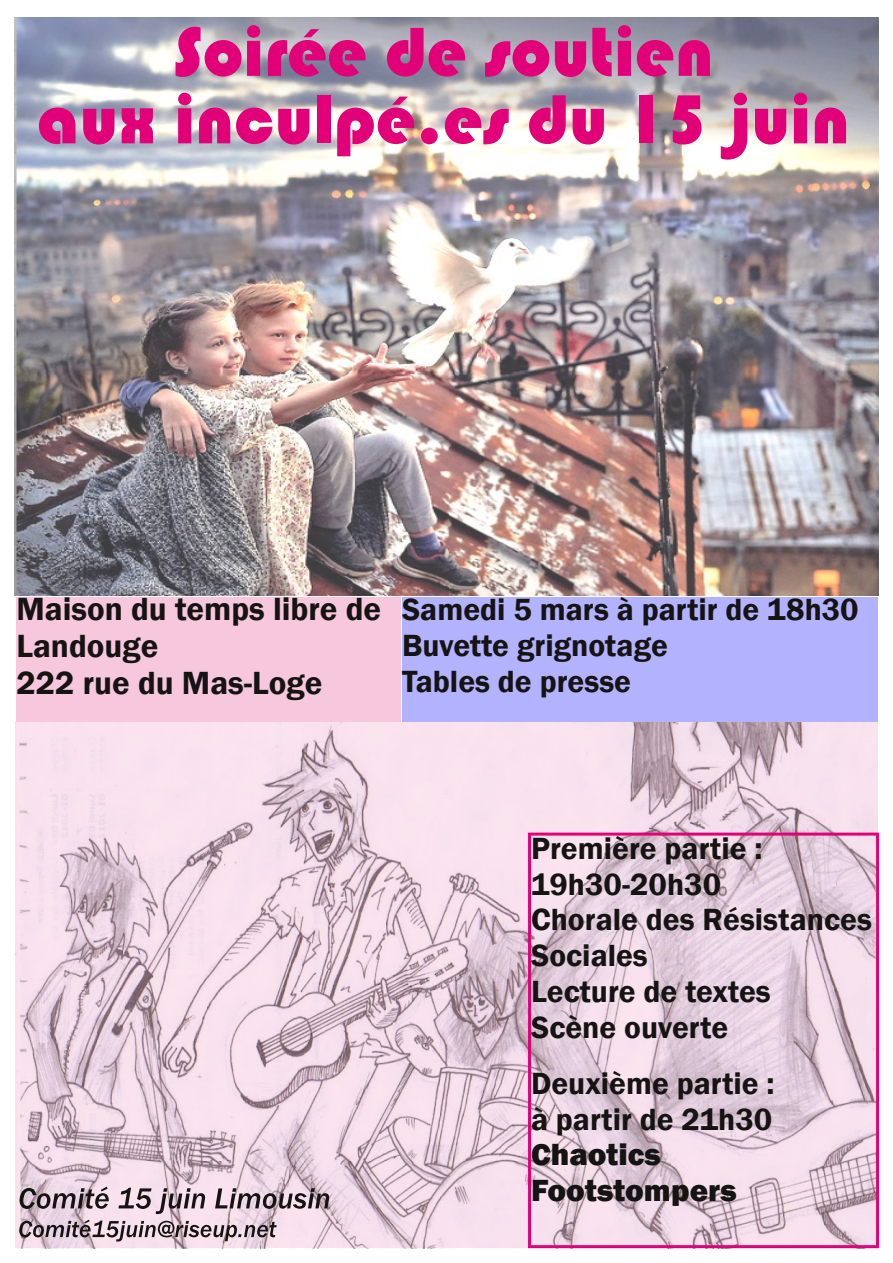
<style>
.page{position:relative;width:893px;height:1263px;background:#fff}
.page>*{position:absolute;margin:0;border:0;box-sizing:border-box;transform-origin:0 0}
.t1{font:72px/67.5px "Bauhaus 93";color:#e20078;text-align:center}
.t2{font:600 33px/37.3px "Franklin Gothic";color:#161413}
.t3{font:600 31.5px/35.7px "Franklin Gothic";color:#161413}
.t4{font:800 31.5px/35.7px "Franklin Gothic";color:#161413}
</style>
<div class="page">
<img style="left:14px;top:17px;width:864px;height:579px">
<img style="left:15px;top:722px;width:863px;height:526px">
<div style="left:16px;top:597px;width:384px;height:125px;background:#f7c7dd"></div>
<div style="left:402px;top:597px;width:476px;height:125px;background:#b2b2ff"></div>
<div style="left:528px;top:832px;width:351px;height:416px;border:3px solid #e20078"></div>
<svg style="left:20px;top:1187px;width:89px;height:22px;background:#9a8b93"></svg>
<svg style="left:118px;top:1188px;width:87px;height:26px;background:#b3a2aa"></svg>
<svg style="left:215px;top:1188px;width:114px;height:21px;background:#9e8f96"></svg>
<svg style="left:19px;top:1220px;width:258px;height:21px;background:#ad9ca5"></svg>
<h1 class="t1" style="left:37px;top:18px;width:814px">Soirée de soutien<br>aux inculpé.es du 15 juin</h1>
<p class="t2" style="left:16px;top:589px;width:366px">Maison du temps libre de<br>Landouge<br>222 rue du Mas-Loge</p>
<p class="t3" style="left:402px;top:591px;width:458px">Samedi 5 mars à partir de 18h30<br>Buvette grignotage<br>Tables de presse</p>
<p class="t3" style="left:531px;top:830px;width:342px">Première partie :<br>19h30-20h30<br>Chorale des Résistances<br>Sociales<br>Lecture de textes<br>Scène ouverte</p>
<p class="t3" style="left:531px;top:1065px;width:245px">Deuxième partie : à partir de 21h30</p>
<p class="t4" style="left:531px;top:1136px;width:207px">Chaotics<br>Footstompers</p>
</div>
